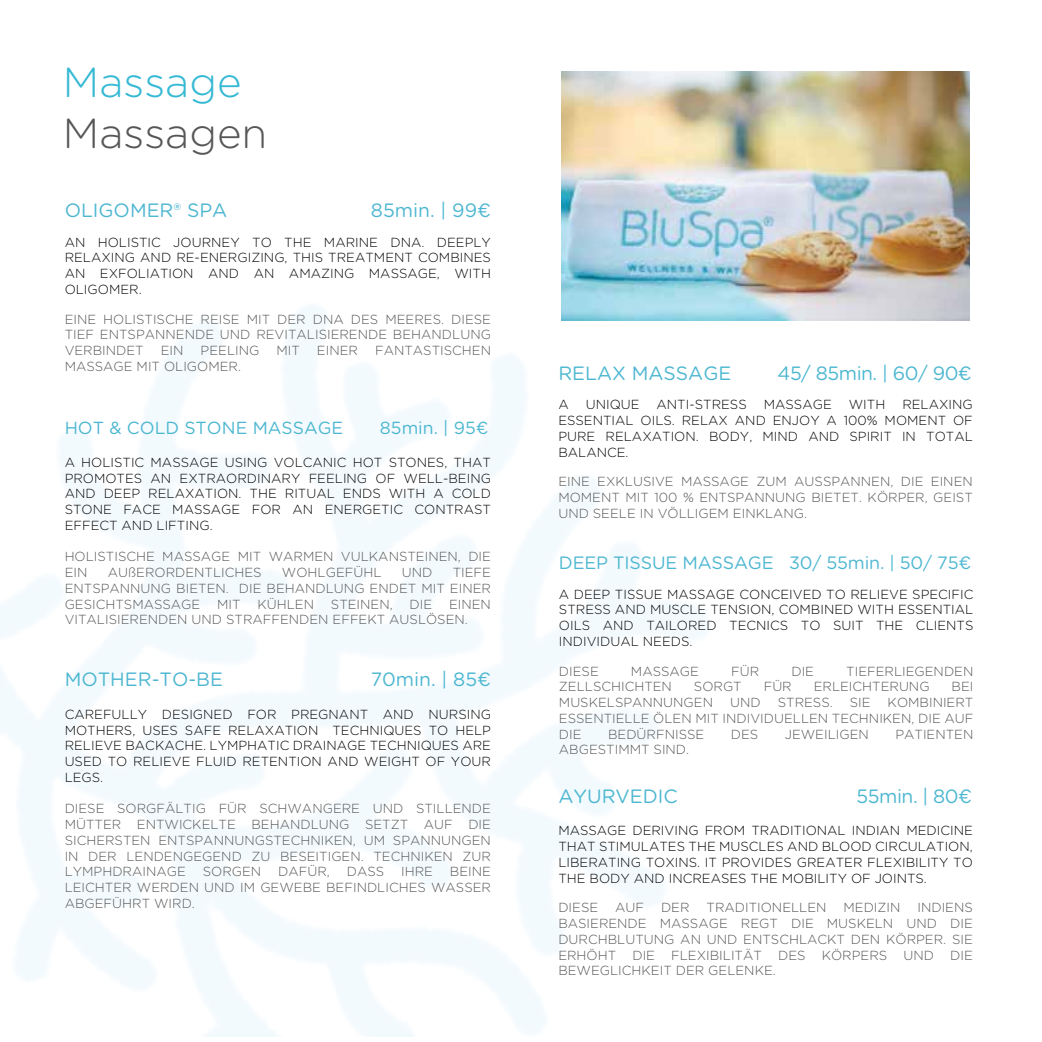
<style>
.page{position:relative;width:1042px;height:1042px;background:#fff}
.page>*{position:absolute;margin:0;border:0;box-sizing:border-box;transform-origin:0 0}
.t1{font:300 42px "Gotham Rounded";color:#575757}
.t2{font:300 42px "Gotham Rounded";color:#36b9d4}
.t3{font:19.25px "Gotham Rounded";color:#4db7d1}
.t4{font:19.25px "Gotham Rounded";letter-spacing:-.025em;color:#4db7d1}
.t5{font:17.85px "Gotham Rounded";letter-spacing:-.01em;color:#4db7d1}
.t6{font:17.5px "Gotham Rounded";color:#4db7d1}
.t7{font:300 13.12px/15.8px "Gotham Rounded";color:#575757;text-align:justify}
.t8{font:300 13.12px/15.8px "Gotham Rounded";color:#040404;text-align:justify}
</style>
<div class="page">
<img style="left:0;top:300px;width:713px;height:736px">
<img style="left:562px;top:72px;width:408px;height:248px">
<h1 class="t2" style="left:63px;top:54px;width:180px">Massage</h1>
<h1 class="t1" style="left:63px;top:105px;width:206px">Massagen</h1>
<h2 class="t3" style="left:65px;top:197px;width:164px">OLIGOMER® SPA</h2>
<h2 class="t3" style="left:371px;top:197px;width:122px">85min. | 99€</h2>
<p class="t8" style="left:65px;top:233px;width:428px">AN HOLISTIC JOURNEY TO THE MARINE DNA. DEEPLY RELAXING AND RE-ENERGIZING, THIS TREATMENT COMBINES AN EXFOLIATION AND AN AMAZING MASSAGE, WITH OLIGOMER.</p>
<p class="t7" style="left:65px;top:310px;width:428px">EINE HOLISTISCHE REISE MIT DER DNA DES MEERES. DIESE TIEF ENTSPANNENDE UND REVITALISIERENDE BEHANDLUNG VERBINDET</p>
<p class="t7" style="left:161px;top:342px;width:24px">EIN</p>
<p class="t7" style="left:201px;top:342px;width:60px">PEELING</p>
<p class="t7" style="left:276px;top:342px;width:25px">MIT</p>
<p class="t7" style="left:317px;top:342px;width:43px">EINER</p>
<p class="t7" style="left:375px;top:342px;width:117px">FANTASTISCHEN</p>
<p class="t7" style="left:65px;top:358px;width:178px">MASSAGE MIT OLIGOMER.</p>
<h3 class="t6" style="left:65px;top:416px;width:280px">HOT &amp; COLD STONE MASSAGE</h3>
<h3 class="t6" style="left:380px;top:416px;width:110px">85min. | 95€</h3>
<p class="t8" style="left:65px;top:454px;width:428px">A HOLISTIC MASSAGE USING VOLCANIC HOT STONES, THAT PROMOTES AN EXTRAORDINARY FEELING OF WELL-BEING AND DEEP RELAXATION. THE RITUAL ENDS WITH A COLD STONE FACE MASSAGE FOR AN ENERGETIC CONTRAST EFFECT AND LIFTING.</p>
<p class="t7" style="left:65px;top:548px;width:428px">HOLISTISCHE MASSAGE MIT WARMEN VULKANSTEINEN, DIE<br>EIN</p>
<p class="t7" style="left:108px;top:564px;width:155px">AUßERORDENTLICHES</p>
<p class="t7" style="left:282px;top:564px;width:101px">WOHLGEFÜHL</p>
<p class="t7" style="left:402px;top:564px;width:32px">UND</p>
<p class="t7" style="left:65px;top:564px;width:428px;text-indent:388px">TIEFE ENTSPANNUNG BIETEN. DIE BEHANDLUNG ENDET MIT EINER GESICHTSMASSAGE</p>
<p class="t7" style="left:217px;top:595px;width:25px">MIT</p>
<p class="t7" style="left:257px;top:595px;width:58px">KÜHLEN</p>
<p class="t7" style="left:331px;top:595px;width:63px">STEINEN,</p>
<p class="t7" style="left:410px;top:595px;width:24px">DIE</p>
<p class="t7" style="left:65px;top:595px;width:428px;text-indent:384px">EINEN<br>VITALISIERENDEN UND STRAFFENDEN EFFEKT AUSLÖSEN.</p>
<h2 class="t3" style="left:65px;top:666px;width:160px">MOTHER-TO-BE</h2>
<h2 class="t3" style="left:371px;top:666px;width:122px">70min. | 85€</h2>
<p class="t8" style="left:65px;top:705px;width:428px">CAREFULLY DESIGNED FOR PREGNANT AND NURSING MOTHERS, USES SAFE RELAXATION TECHNIQUES TO HELP RELIEVE BACKACHE. LYMPHATIC DRAINAGE TECHNIQUES ARE USED TO RELIEVE FLUID RETENTION AND WEIGHT OF YOUR LEGS.</p>
<p class="t7" style="left:65px;top:800px;width:428px">DIESE SORGFÄLTIG FÜR SCHWANGERE UND STILLENDE MÜTTER ENTWICKELTE BEHANDLUNG SETZT AUF DIE SICHERSTEN ENTSPANNUNGSTECHNIKEN, UM SPANNUNGEN IN DER LENDENGEGEND ZU BESEITIGEN. TECHNIKEN ZUR LYMPHDRAINAGE</p>
<p class="t7" style="left:203px;top:863px;width:60px">SORGEN</p>
<p class="t7" style="left:278px;top:863px;width:53px">DAFÜR,</p>
<p class="t7" style="left:347px;top:863px;width:39px">DASS</p>
<p class="t7" style="left:401px;top:863px;width:33px">IHRE</p>
<p class="t7" style="left:65px;top:863px;width:428px;text-indent:385px">BEINE LEICHTER WERDEN UND IM GEWEBE BEFINDLICHES WASSER ABGEFÜHRT WIRD.</p>
<h2 class="t3" style="left:558px;top:360px;width:174px">RELAX MASSAGE</h2>
<h2 class="t4" style="left:777px;top:360px;width:196px">45/ 85min. | 60/ 90€</h2>
<p class="t8" style="left:558px;top:396px;width:12px">A</p>
<p class="t8" style="left:586px;top:396px;width:55px">UNIQUE</p>
<p class="t8" style="left:656px;top:396px;width:92px">ANTI-STRESS</p>
<p class="t8" style="left:764px;top:396px;width:70px">MASSAGE</p>
<p class="t8" style="left:849px;top:396px;width:38px">WITH</p>
<p class="t8" style="left:558px;top:396px;width:416px;text-indent:344px">RELAXING ESSENTIAL OILS. RELAX AND ENJOY A 100% MOMENT OF PURE RELAXATION. BODY, MIND AND SPIRIT IN TOTAL BALANCE.</p>
<p class="t7" style="left:558px;top:473px;width:416px">EINE EXKLUSIVE MASSAGE ZUM AUSSPANNEN, DIE EINEN MOMENT MIT 100 % ENTSPANNUNG BIETET. KÖRPER, GEIST UND SEELE IN VÖLLIGEM EINKLANG.</p>
<h3 class="t5" style="left:559px;top:550px;width:414px">DEEP TISSUE MASSAGE 30/ 55min. | 50/ 75€</h3>
<p class="t8" style="left:559px;top:585px;width:416px">A DEEP TISSUE MASSAGE CONCEIVED TO RELIEVE SPECIFIC STRESS AND MUSCLE TENSION, COMBINED WITH ESSENTIAL OILS AND TAILORED TECNICS TO SUIT THE CLIENTS INDIVIDUAL NEEDS.</p>
<p class="t7" style="left:559px;top:662px;width:41px">DIESE</p>
<p class="t7" style="left:631px;top:662px;width:70px">MASSAGE</p>
<p class="t7" style="left:731px;top:662px;width:30px">FÜR</p>
<p class="t7" style="left:791px;top:662px;width:24px">DIE</p>
<p class="t7" style="left:846px;top:662px;width:129px">TIEFERLIEGENDEN</p>
<p class="t7" style="left:559px;top:678px;width:115px">ZELLSCHICHTEN</p>
<p class="t7" style="left:694px;top:678px;width:49px">SORGT</p>
<p class="t7" style="left:764px;top:678px;width:30px">FÜR</p>
<p class="t7" style="left:814px;top:678px;width:117px">ERLEICHTERUNG</p>
<p class="t7" style="left:951px;top:678px;width:23px">BEI</p>
<p class="t7" style="left:559px;top:694px;width:156px">MUSKELSPANNUNGEN</p>
<p class="t7" style="left:730px;top:694px;width:32px">UND</p>
<p class="t7" style="left:778px;top:694px;width:57px">STRESS.</p>
<p class="t7" style="left:850px;top:694px;width:22px">SIE</p>
<p class="t7" style="left:559px;top:694px;width:416px;text-indent:329px">KOMBINIERT ESSENTIELLE ÖLEN MIT INDIVIDUELLEN TECHNIKEN, DIE AUF DIE</p>
<p class="t7" style="left:608px;top:725px;width:98px">BEDÜRFNISSE</p>
<p class="t7" style="left:731px;top:725px;width:29px">DES</p>
<p class="t7" style="left:785px;top:725px;width:86px">JEWEILIGEN</p>
<p class="t7" style="left:895px;top:725px;width:80px">PATIENTEN</p>
<p class="t7" style="left:559px;top:741px;width:132px">ABGESTIMMT SIND.</p>
<h2 class="t3" style="left:558px;top:783px;width:121px">AYURVEDIC</h2>
<h2 class="t3" style="left:856px;top:783px;width:117px">55min. | 80€</h2>
<p class="t8" style="left:558px;top:822px;width:416px">MASSAGE DERIVING FROM TRADITIONAL INDIAN MEDICINE THAT STIMULATES THE MUSCLES AND BLOOD CIRCULATION, LIBERATING TOXINS. IT PROVIDES GREATER FLEXIBILITY TO THE BODY AND INCREASES THE MOBILITY OF JOINTS.</p>
<p class="t7" style="left:558px;top:899px;width:41px">DIESE</p>
<p class="t7" style="left:615px;top:899px;width:30px">AUF</p>
<p class="t7" style="left:661px;top:899px;width:30px">DER</p>
<p class="t7" style="left:706px;top:899px;width:122px">TRADITIONELLEN</p>
<p class="t7" style="left:843px;top:899px;width:59px">MEDIZIN</p>
<p class="t7" style="left:558px;top:899px;width:416px;text-indent:359px">INDIENS BASIERENDE MASSAGE REGT DIE MUSKELN UND DIE DURCHBLUTUNG AN UND ENTSCHLACKT DEN KÖRPER. SIE ERHÖHT DIE FLEXIBILITÄT DES KÖRPERS UND DIE BEWEGLICHKEIT DER GELENKE.</p>
</div>
